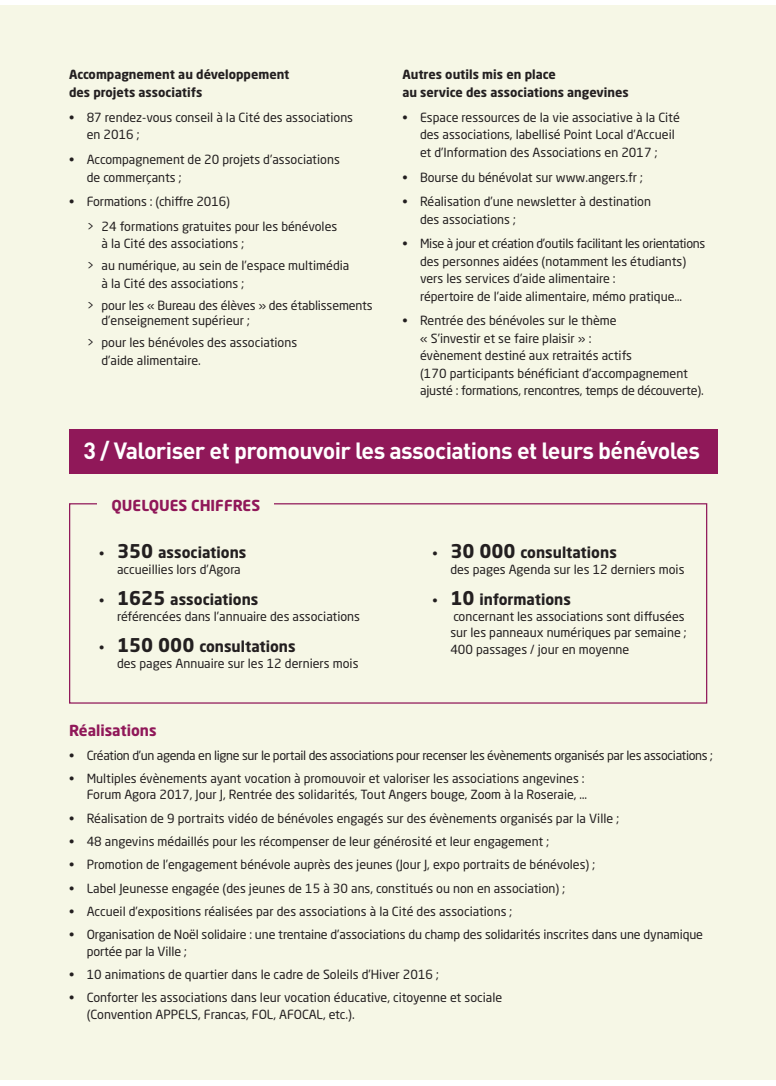
<style>
.page{position:relative;width:776px;height:1086px;background:#fff}
.page>*{position:absolute;margin:0;border:0;box-sizing:border-box;transform-origin:0 0}
.t1{font:700 23.12px "DIN";letter-spacing:-.025em;color:#fff}
.t2{font:700 15px "Neo Sans Std";color:#231f20}
.t3{font:700 15px "Neo Sans Std";color:#901859}
.t4{font:12.5px/17.5px "Neo Sans Std";color:#231f20}
.t5{font:12.5px "Neo Sans Std";letter-spacing:-.025em;color:#231f20}
.t6{font:700 12.5px/18.8px "Neo Sans Std";color:#231f20}
.s1{font-weight:400;font-size:12.5px}
.s2{font-size:18.75px}
</style>
<div class="page">
<div style="left:0;top:5px;width:775px;height:1074px;background:#f6f7e6"></div>
<div style="left:69px;top:429px;width:648px;height:45px;background:#901859"></div>
<div style="left:69px;top:503px;width:638px;height:200px;border:1px solid #901859"></div>
<div style="left:97px;top:499px;width:177px;height:26px;background:#f6f7e6"></div>
<p class="t6" style="left:69px;top:66px;width:222px">Accompagnement au développement des projets associatifs</p>
<p class="t4" style="left:87px;top:110px;width:268px;text-indent:-18px">• 87 rendez-vous conseil à la Cité des associations en 2016 ;</p>
<p class="t4" style="left:87px;top:152px;width:254px;text-indent:-18px">• Accompagnement de 20 projets d’associations de commerçants ;</p>
<p class="t4" style="left:87px;top:190px;width:252px;line-height:24.6px;text-indent:-18px">• Formations : (chiffre 2016)<br>&gt; 24 formations gratuites pour les bénévoles</p>
<p class="t4" style="left:87px;top:234px;width:264px;line-height:22.1px;text-indent:15px">à la Cité des associations ;<br>&gt; au numérique, au sein de l’espace multimédia</p>
<p class="t4" style="left:87px;top:273px;width:287px;line-height:22.1px;text-indent:15px">à la Cité des associations ;<br>&gt; pour les « Bureau des élèves » des établissements</p>
<p class="t4" style="left:87px;top:310px;width:212px;line-height:22.1px;text-indent:15px">d’enseignement supérieur ;<br>&gt; pour les bénévoles des associations</p>
<p class="t4" style="left:101px;top:352px;width:101px">d’aide alimentaire.</p>
<p class="t6" style="left:402px;top:66px;width:228px">Autres outils mis en place<br>au service des associations angevines</p>
<p class="t4" style="left:420px;top:110px;width:261px;text-indent:-18px">• Espace ressources de la vie associative à la Cité des associations, labellisé Point Local d’Accueil et d’Information des Associations en 2017 ;</p>
<p class="t4" style="left:402px;top:169px;width:242px">• Bourse du bénévolat sur www.angers.fr ;</p>
<p class="t4" style="left:420px;top:194px;width:232px;text-indent:-18px">• Réalisation d’une newsletter à destination des associations ;</p>
<p class="t4" style="left:420px;top:236px;width:287px;text-indent:-18px">• Mise à jour et création d’outils facilitant les orientations des personnes aidées (notamment les étudiants) vers les services d’aide alimentaire :<br>répertoire de l’aide alimentaire, mémo pratique…</p>
<p class="t4" style="left:420px;top:313px;width:285px;text-indent:-18px">• Rentrée des bénévoles sur le thème<br>« S’investir et se faire plaisir » :<br>évènement destiné aux retraités actifs<br>(170 participants bénéficiant d’accompagnement ajusté : formations, rencontres, temps de découverte).</p>
<h1 class="t1" style="left:83px;top:437px;width:617px">3 / Valoriser et promouvoir les associations et leurs bénévoles</h1>
<p class="t3" style="left:111px;top:499px;width:150px">QUELQUES CHIFFRES</p>
<p class="t2" style="left:99px;top:546px;width:148px"><span class="s1">•</span> <span class="s2">350</span> associations</p>
<p class="t4" style="left:117px;top:562px;width:125px">accueillies lors d’Agora</p>
<p class="t2" style="left:99px;top:593px;width:161px"><span class="s1">•</span> <span class="s2">1625</span> associations</p>
<p class="t4" style="left:117px;top:609px;width:244px">référencées dans l’annuaire des associations</p>
<p class="t2" style="left:99px;top:640px;width:198px"><span class="s1">•</span> <span class="s2">150 000</span> consultations</p>
<p class="t4" style="left:117px;top:655px;width:243px">des pages Annuaire sur les 12 derniers mois</p>
<p class="t2" style="left:432px;top:546px;width:186px"><span class="s1">•</span> <span class="s2">30 000</span> consultations</p>
<p class="t4" style="left:450px;top:562px;width:235px">des pages Agenda sur les 12 derniers mois</p>
<p class="t2" style="left:432px;top:593px;width:140px"><span class="s1">•</span> <span class="s2">10</span> informations</p>
<p class="t4" style="left:450px;top:609px;width:238px;line-height:16.2px">concernant les associations sont diffusées sur les panneaux numériques par semaine ;<br>400 passages / jour en moyenne</p>
<p class="t3" style="left:69px;top:724px;width:89px">Réalisations</p>
<p class="t5" style="left:69px;top:750px;width:645px">• Création d’un agenda en ligne sur le portail des associations pour recenser les évènements organisés par les associations ;</p>
<p class="t4" style="left:69px;top:771px;width:519px;line-height:16.2px;text-align:right">• Multiples évènements ayant vocation à promouvoir et valoriser les associations angevines :<br>Forum Agora 2017, Jour J, Rentrée des solidarités, Tout Angers bouge, Zoom à la Roseraie, …</p>
<p class="t4" style="left:69px;top:810px;width:551px">• Réalisation de 9 portraits vidéo de bénévoles engagés sur des évènements organisés par la Ville ;</p>
<p class="t4" style="left:69px;top:833px;width:481px">• 48 angevins médaillés pour les récompenser de leur générosité et leur engagement ;</p>
<p class="t4" style="left:69px;top:857px;width:527px">• Promotion de l’engagement bénévole auprès des jeunes (Jour J, expo portraits de bénévoles) ;</p>
<p class="t4" style="left:69px;top:880px;width:497px">• Label Jeunesse engagée (des jeunes de 15 à 30 ans, constitués ou non en association) ;</p>
<p class="t4" style="left:69px;top:903px;width:445px">• Accueil d’expositions réalisées par des associations à la Cité des associations ;</p>
<p class="t4" style="left:87px;top:927px;width:617px;line-height:16.2px;text-indent:-18px">• Organisation de Noël solidaire : une trentaine d’associations du champ des solidarités inscrites dans une dynamique portée par la Ville ;</p>
<p class="t4" style="left:69px;top:966px;width:371px">• 10 animations de quartier dans le cadre de Soleils d’Hiver 2016 ;</p>
<p class="t4" style="left:87px;top:990px;width:417px;line-height:16.2px;text-indent:-18px">• Conforter les associations dans leur vocation éducative, citoyenne et sociale (Convention APPELS, Francas, FOL, AFOCAL, etc.).</p>
</div>
